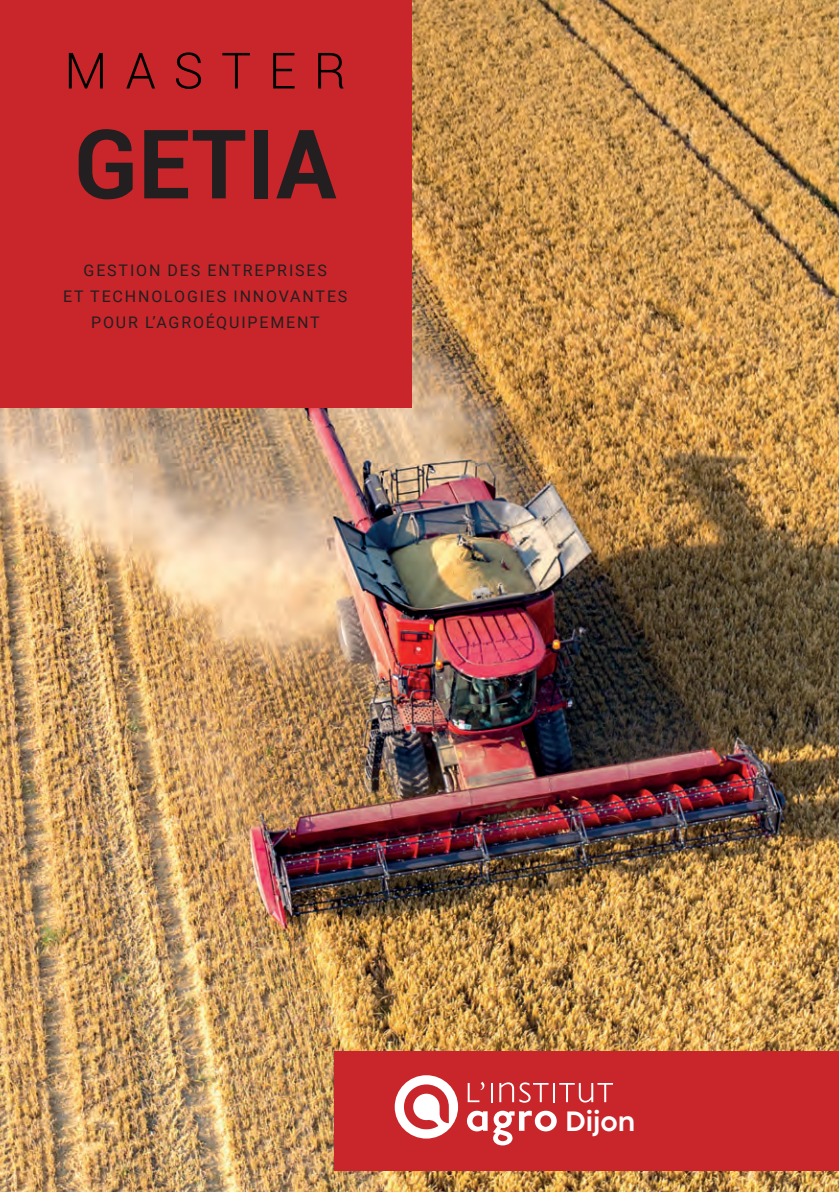
<style>
.page{position:relative;width:839px;height:1192px;background:#fff}
.page>*{position:absolute;margin:0;border:0;box-sizing:border-box;transform-origin:0 0}
.t1{font:700 96px "Roboto";color:#231f20}
.t2{font:300 50px "Roboto";letter-spacing:.35em;color:#000001}
.t3{font:700 27.8px "Coco Sharp";color:#fff}
.t4{font:16px/26px "Roboto";letter-spacing:.115em;color:#231f20;text-align:center}
</style>
<div class="page">
<img style="left:0;top:0;width:839px;height:1192px">
<div style="left:0;top:0;width:412px;height:408px;background:#c8262b"></div>
<div style="left:334px;top:1051px;width:505px;height:119px;background:#c8262b"></div>
<svg style="left:467px;top:1111px;width:20px;height:20px"></svg>
<svg style="left:493px;top:1111px;width:64px;height:34px"></svg>
<svg style="left:468px;top:1082px;width:16px;height:20px"></svg>
<svg style="left:491px;top:1083px;width:2px;height:19px"></svg>
<svg style="left:499px;top:1082px;width:114px;height:21px"></svg>
<svg style="left:395px;top:1075px;width:63px;height:64px"></svg>
<h2 class="t2" style="left:64px;top:36px;width:283px">MASTER</h2>
<h1 class="t1" style="left:74px;top:97px;width:264px">GETIA</h1>
<p class="t4" style="left:63px;top:257px;width:286px">GESTION DES ENTREPRISES<br>ET TECHNOLOGIES INNOVANTES<br>POUR L’AGROÉQUIPEMENT</p>
<h3 class="t3" style="left:565px;top:1102px;width:72px">Dijon</h3>
</div>
